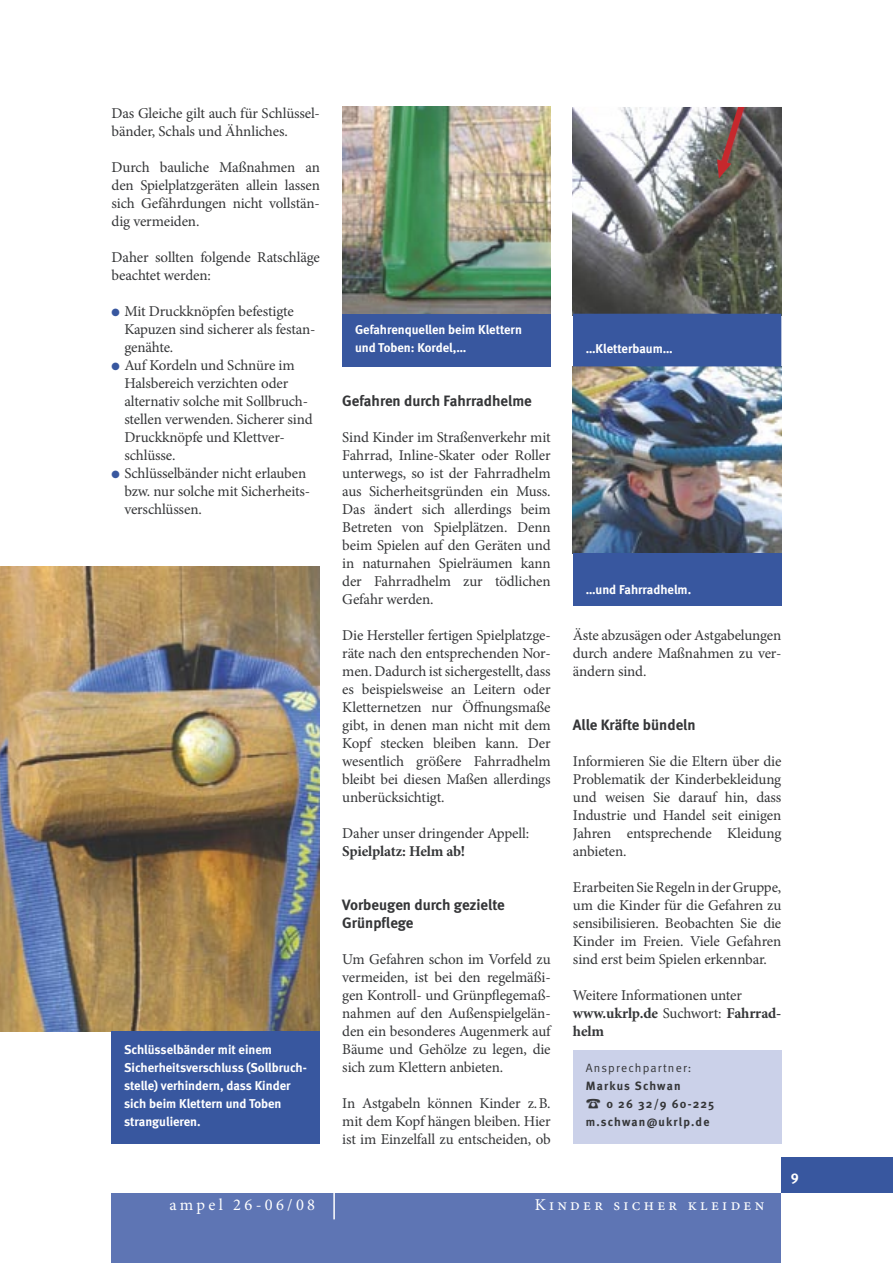
<style>
.page{position:relative;width:893px;height:1263px;background:#fff}
.page>*{position:absolute;margin:0;border:0;box-sizing:border-box;transform-origin:0 0}
.t1{font:16.5px "Minion Pro";letter-spacing:.2em;color:#fff}
.t2{font:15px/18px "Minion Pro";letter-spacing:-.01em;color:#353638;text-align:justify}
.t3{font:700 15px/18px "Meta";color:#353638}
.t4{font:700 15px "Minion Pro";letter-spacing:-.015em;color:#353638}
.t5{font:700 14.25px "Meta";color:#fff}
.t6{font:700 12.75px/18px "Meta";color:#fff}
.t7{font:700 12px/18px "Meta";letter-spacing:.095em;color:#353638}
.t8{font:12px "Meta Normal";letter-spacing:.1em;color:#353638}
.s1{color:#38579f}
.s2{font-weight:700}
</style>
<div class="page">
<div style="left:112px;top:1193px;width:669px;height:70px;background:#5e75b4"></div>
<hr style="left:333px;top:1193px;width:2px;height:26px;background:#fff">
<div style="left:573px;top:1051px;width:208px;height:93px;background:#cbd1e9"></div>
<div style="left:781px;top:1158px;width:112px;height:35px;background:#38579f"></div>
<img style="left:0;top:566px;width:320px;height:465px">
<div style="left:111px;top:1031px;width:209px;height:113px;background:#38579f"></div>
<img style="left:342px;top:107px;width:209px;height:207px">
<div style="left:342px;top:314px;width:209px;height:52px;background:#38579f"></div>
<img style="left:573px;top:366px;width:208px;height:187px">
<div style="left:573px;top:553px;width:208px;height:53px;background:#38579f"></div>
<img style="left:573px;top:107px;width:208px;height:207px">
<svg style="left:710px;top:107px;width:39px;height:76px"></svg>
<div style="left:573px;top:314px;width:208px;height:52px;background:#38579f"></div>
<p class="t2" style="left:112px;top:104px;width:210px">Das Gleiche gilt auch für Schlüssel&shy;bänder, Schals und Ähnliches.</p>
<p class="t2" style="left:112px;top:158px;width:210px">Durch bauliche Maßnahmen an den Spielplatzgeräten allein lassen sich Gefährdungen nicht vollstän&shy;dig vermeiden.</p>
<p class="t2" style="left:112px;top:248px;width:210px">Daher sollten folgende Ratschläge beachtet werden:</p>
<p class="t2" style="left:124px;top:302px;width:193px;text-align:left;text-indent:-13px"><span class="s1">●</span> Mit Druckknöpfen befestigte<br>Kapuzen sind sicherer als festan&shy;genähte.</p>
<p class="t2" style="left:124px;top:356px;width:190px;text-align:left;text-indent:-13px"><span class="s1">●</span> Auf Kordeln und Schnüre im<br>Halsbereich verzichten oder alternativ solche mit Sollbruch&shy;stellen verwenden. Sicherer sind<br>Druckknöpfe und Klettver&shy;schlüsse.</p>
<p class="t2" style="left:124px;top:464px;width:187px;text-align:left;text-indent:-13px"><span class="s1">●</span> Schlüsselbänder nicht erlauben bzw. nur solche mit Sicherheits&shy;verschlüssen.</p>
<p class="t6" style="left:124px;top:1041px;width:184px">Schlüsselbänder mit einem<br>Sicherheitsverschluss (Sollbruch&shy;stelle) verhindern, dass Kinder sich beim Klettern und Toben strangulieren.</p>
<p class="t1" style="left:169px;top:1193px;width:147px">ampel 26-06/08</p>
<p class="t6" style="left:355px;top:321px;width:168px">Gefahrenquellen beim Klettern und Toben: Kordel,…</p>
<p class="t6" style="left:586px;top:339px;width:89px">…Kletterbaum…</p>
<p class="t3" style="left:342px;top:391px;width:191px">Gefahren durch Fahrradhelme</p>
<p class="t2" style="left:342px;top:428px;width:210px">Sind Kinder im Straßenverkehr mit Fahrrad, Inline-Skater oder Roller unterwegs, so ist der Fahrradhelm aus Sicherheitsgründen ein Muss.<br>Das ändert sich allerdings beim Betreten von Spielplätzen. Denn beim Spielen auf den Geräten und in naturnahen Spielräumen kann der Fahrradhelm zur tödlichen Gefahr werden.</p>
<p class="t2" style="left:342px;top:626px;width:210px">Die Hersteller fertigen Spielplatzge&shy;räte nach den entsprechenden Nor&shy;men. Dadurch ist sichergestellt, dass es beispielsweise an Leitern oder Kletternetzen nur Öffnungsmaße gibt, in denen man nicht mit dem Kopf stecken bleiben kann. Der wesentlich größere Fahrradhelm bleibt bei diesen Maßen allerdings unberücksichtigt.</p>
<p class="t2" style="left:342px;top:824px;width:188px">Daher unser dringender Appell:</p>
<p class="t4" style="left:342px;top:840px;width:124px">Spielplatz: Helm ab!</p>
<p class="t3" style="left:342px;top:895px;width:164px">Vorbeugen durch gezielte<br>Grünpflege</p>
<p class="t2" style="left:342px;top:950px;width:210px">Um Gefahren schon im Vorfeld zu vermeiden, ist bei den regelmäßi&shy;gen Kontroll- und Grünpflegemaß&shy;nahmen auf den Außenspielgelän&shy;den ein besonderes Augenmerk auf Bäume und Gehölze zu legen, die sich zum Klettern anbieten.</p>
<p class="t2" style="left:342px;top:1094px;width:210px">In Astgabeln können Kinder z. B. mit dem Kopf hängen bleiben. Hier ist im Einzelfall zu entscheiden, ob</p>
<p class="t6" style="left:586px;top:580px;width:107px">…und Fahrradhelm.</p>
<p class="t2" style="left:573px;top:626px;width:210px">Äste abzusägen oder Astgabelungen durch andere Maßnahmen zu ver&shy;ändern sind.</p>
<p class="t3" style="left:573px;top:715px;width:124px">Alle Kräfte bündeln</p>
<p class="t2" style="left:573px;top:752px;width:210px">Informieren Sie die Eltern über die Problematik der Kinderbekleidung und weisen Sie darauf hin, dass Industrie und Handel seit einigen Jahren entsprechende Kleidung anbieten.</p>
<p class="t2" style="left:573px;top:878px;width:210px">Erarbeiten Sie Regeln in der Gruppe, um die Kinder für die Gefahren zu sensibilisieren. Beobachten Sie die Kinder im Freien. Viele Gefahren sind erst beim Spielen erkennbar.</p>
<p class="t2" style="left:573px;top:986px;width:210px;text-align:left">Weitere Informationen unter <span class="s2">www.ukrlp.de</span> Suchwort: <span class="s2">Fahrrad&shy;helm</span></p>
<p class="t8" style="left:586px;top:1061px;width:107px">Ansprechpartner:</p>
<p class="t7" style="left:586px;top:1076px;width:130px">Markus Schwan<br>☎ 0 26 32/9 60-225 m.schwan@ukrlp.de</p>
<p class="t1" style="left:535px;top:1193px;width:231px">Kinder sicher kleiden</p>
<p class="t5" style="left:791px;top:1167px;width:9px">9</p>
</div>
